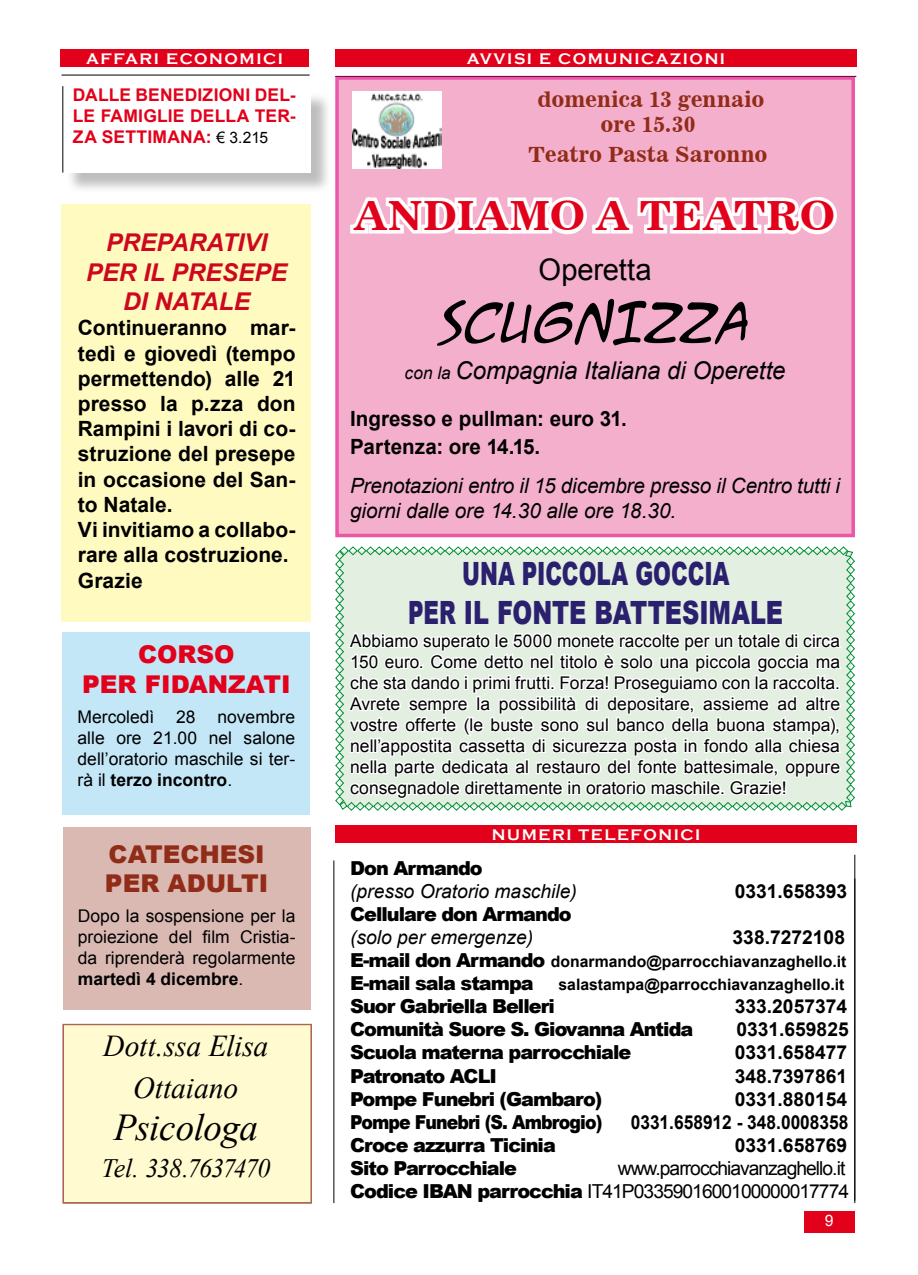
<style>
.page{position:relative;width:918px;height:1275px;background:#fff}
.page>*{position:absolute;margin:0;border:0;box-sizing:border-box;transform-origin:0 0}
.t1{font:italic 52.5px "ACME Secret Agent";color:#000}
.t2{font:40.25px "News 701 BT Bold A";letter-spacing:.01em;color:#e2001a}
.t3{font:italic 37.8px "Times New Roman";letter-spacing:-.01em;color:#000}
.t4{font:900 32.02px "Arial";color:#2b206e;scale:.67 1}
.t5{font:900 32.02px "Arial";color:#2b206e;scale:.75 1}
.t6{font:italic 30.28px/41.6px "Times New Roman";color:#000;text-align:center}
.t7{font:29.75px "Arial";letter-spacing:-.005em;color:#000}
.t8{font:italic 26.43px "Times New Roman";letter-spacing:-.045em;color:#000}
.t9{font:italic 24.5px "Arial";letter-spacing:-.005em;color:#000}
.t10{font:italic 700 24.5px/29.4px "Arial";color:#cd071e;text-align:center}
.t11{font:900 24.5px/29.4px "Arial";color:#912c18}
.t12{font:900 24.5px/29.4px "Arial";color:#e2001a}
.t13{font:700 21px/25.2px "Arial";color:#000}
.t14{font:italic 21px/25.2px "Arial";letter-spacing:-.005em;color:#000}
.t15{font:21px/25.2px "News 701 BT Bold A";color:#912c18;text-align:center}
.t16{font:900 19.25px "Arial";letter-spacing:-.05em;color:#000}
.t17{font:700 19.25px "Arial";color:#000}
.t18{font:19.25px/23.1px "Arial";letter-spacing:-.05em;color:#000;text-align:right}
.t19{font:italic 19.25px "Arial";color:#000}
.t20{font:900 19.25px "Arial";letter-spacing:-.05em;color:#000;scale:.9 1}
.t21{font:700 19.25px "Arial";color:#000;scale:.9 1}
.t22{font:17.5px/21px "Arial";color:#000;text-align:justify}
.t23{font:700 17.5px "Arial";letter-spacing:.015em;color:#e2001a}
.t24{font:700 15.75px "Arial";color:#000}
.t25{font:700 15.75px "Copperplate Gothic";letter-spacing:.1em;color:#fff}
.t26{font:15.75px "Arial";color:#000}
.t27{font:15.75px "Arial";color:#fff}
.s1{font-weight:700;font-size:17.5px;color:#e2001a}
.s2{font-weight:700}
.s3{font-size:17.5px}
.s4{font-weight:900;font-size:19.25px}
.s5{font-weight:900}
</style>
<div class="page">
<div style="left:61px;top:204px;width:249px;height:418px;background:#fffac0"></div>
<hr style="left:333px;top:860px;width:1px;height:343px;background:#000">
<div style="left:336px;top:825px;width:520px;height:18px;background:#e2001a"></div>
<hr style="left:854px;top:855px;width:1px;height:348px;background:#000">
<div style="left:804px;top:1211px;width:50px;height:21px;background:#e2001a"></div>
<div style="left:61px;top:50px;width:248px;height:17px;background:#e2001a"></div>
<hr style="left:62px;top:75px;width:248px;height:1px;background:#000">
<div style="left:65px;top:91px;width:267px;height:104px;background:#000;opacity:.26"></div>
<div style="left:63px;top:89px;width:247px;height:84px;background:#fff"></div>
<hr style="left:63px;top:86px;width:1px;height:87px;background:#000">
<div style="left:63px;top:632px;width:247px;height:183px;background:#c4e7f8"></div>
<div style="left:65px;top:1024px;width:247px;height:179px;background:#fffacf"></div>
<div style="left:63px;top:1025px;width:248px;height:178px;border:1px solid #ae6354"></div>
<div style="left:335px;top:50px;width:521px;height:17px;background:#e2001a"></div>
<hr style="left:335px;top:76px;width:521px;height:1px;background:#000">
<div style="left:335px;top:76px;width:520px;height:461px;background:#f3afcc"></div>
<svg style="left:350px;top:162px;width:487px;height:73px"></svg>
<img style="left:353px;top:92px;width:88px;height:76px">
<svg style="left:335px;top:546px;width:520px;height:265px"></svg>
<div style="left:63px;top:827px;width:247px;height:182px;background:#dbb9b3"></div>
<p class="t25" style="left:86px;top:50px;width:15px">AFFAR</p>
<p class="t25" style="left:154px;top:50px;width:28px">I ECONOM</p>
<p class="t25" style="left:256px;top:50px;width:28px">ICI</p>
<p class="t23" style="left:73px;top:84px;width:13px">dalle</p>
<p class="t23" style="left:135px;top:84px;width:25px">benedi</p>
<p class="t23" style="left:203px;top:84px;width:21px">zioni</p>
<p class="t23" style="left:255px;top:84px;width:13px">del</p>
<p class="t23" style="left:290px;top:84px;width:7px">-</p>
<p class="t23" style="left:73px;top:105px;width:39px">le fami</p>
<p class="t23" style="left:143px;top:105px;width:24px">glie</p>
<p class="t23" style="left:190px;top:105px;width:13px">della</p>
<p class="t23" style="left:255px;top:105px;width:13px">ter</p>
<p class="t23" style="left:290px;top:105px;width:7px">-</p>
<p class="t23" style="left:73px;top:126px;width:42px">za settimana</p>
<p class="t26" style="left:206px;top:128px;width:64px"><span class="s1">:</span> € 3.215</p>
<h3 class="t10" style="left:86px;top:229px;width:203px">PREPARATIVI<br>PER IL PRESEPE<br>DI NATALE</h3>
<p class="t13" style="left:78px;top:316px;width:219px">Continueranno mar&shy;tedì e giovedì (tempo permettendo) alle 21 presso la p.zza don<br>Rampini i lavori di co&shy;struzione del presepe in occasione del San&shy;to Natale.<br>Vi invitiamo a collabo&shy;rare alla costruzione.<br>Grazie</p>
<h3 class="t12" style="left:82px;top:639px;width:154px;text-indent:56px">CORSO<br>PER fidan</h3>
<h3 class="t12" style="left:228px;top:669px;width:33px">zati</h3>
<p class="t22" style="left:78px;top:706px;width:219px">Mercoledì 28 novembre alle ore 21.00 nel salone dell’oratorio maschile si ter&shy;rà il <span class="s2">terzo incontro</span>.</p>
<h3 class="t11" style="left:105px;top:839px;width:165px">CATECHESI<br>PER ADULTI</h3>
<p class="t22" style="left:78px;top:905px;width:219px">Dopo la sospensione per la proiezione del film Cristia&shy;da riprenderà regolarmente <span class="s2">martedì 4 dicembre</span>.</p>
<h3 class="t6" style="left:103px;top:1025px;width:167px">Dott.ssa Elisa<br>Ottaiano</h3>
<h3 class="t3" style="left:114px;top:1101px;width:146px">Psicologa</h3>
<h3 class="t8" style="left:101px;top:1150px;width:170px">Tel. 338.7637470</h3>
<p class="t25" style="left:467px;top:50px;width:25px">AVVI</p>
<p class="t25" style="left:514px;top:50px;width:211px">SI E COMUNICAZIONI</p>
<p class="t15" style="left:537px;top:87px;width:228px">domenica 13 gennaio ore 15.30</p>
<p class="t15" style="left:528px;top:141px;width:241px">Teatro Pasta Saronno</p>
<h2 class="t2" style="left:355px;top:191px;width:482px">ANDIAMO A TEATRO</h2>
<h3 class="t7" style="left:538px;top:250px;width:114px">Operetta</h3>
<h1 class="t1" style="left:439px;top:284px;width:313px">SCUGNIZZA</h1>
<h3 class="t9" style="left:405px;top:355px;width:382px"><span class="s3">con la</span> Compagnia Italiana di Operette</h3>
<p class="t13" style="left:350px;top:405px;width:278px;line-height:28px">Ingresso e pullman: euro 31.<br>Partenza: ore 14.15.</p>
<p class="t14" style="left:350px;top:473px;width:491px">Prenotazioni entro il 15 dicembre presso il Centro tutti i giorni dalle ore 14.30 alle ore 18.30.</p>
<h3 class="t4" style="left:462px;top:551px;width:113px">una piccola</h3>
<h3 class="t4" style="left:635px;top:551px;width:25px">goccia</h3>
<h3 class="t4" style="left:408px;top:589px;width:24px">per</h3>
<h3 class="t5" style="left:464px;top:589px;width:69px">il fonte</h3>
<h3 class="t5" style="left:594px;top:589px;width:24px">battesimale</h3>
<p class="t22" style="left:350px;top:630px;width:491px">Abbiamo superato le 5000 monete raccolte per un totale di circa 150 euro. Come detto nel titolo è solo una piccola goccia ma che sta dando i primi frutti. Forza! Proseguiamo con la raccolta.<br>Avrete sempre la possibilità di depositare, assieme ad altre vostre offerte (le buste sono sul banco della buona stampa), nell’appostita cassetta di sicurezza posta in fondo alla chiesa nella parte dedicata al restauro del fonte battesimale, oppure consegnadole direttamente in oratorio maschile. Grazie!</p>
<p class="t25" style="left:492px;top:826px;width:208px">NUMERI TELEFONICI</p>
<p class="t16" style="left:350px;top:854px;width:134px">Don Armando</p>
<p class="t19" style="left:350px;top:878px;width:228px">(presso Oratorio maschile)</p>
<p class="t17" style="left:735px;top:878px;width:114px">0331.658393</p>
<p class="t16" style="left:350px;top:900px;width:223px">Cellulare don Armando</p>
<p class="t19" style="left:350px;top:925px;width:184px">(solo per emergenze)</p>
<p class="t17" style="left:732px;top:924px;width:114px">338.7272108</p>
<p class="t24" style="left:350px;top:951px;width:498px"><span class="s4">E-mail don Armando</span> donarmando@parrocchiavanzaghello.it</p>
<p class="t16" style="left:350px;top:969px;width:185px">E-mail sala stampa</p>
<p class="t24" style="left:558px;top:974px;width:287px">salastampa@parrocchiavanzaghello.it</p>
<p class="t16" style="left:350px;top:992px;width:206px">Suor Gabriella Belleri</p>
<p class="t17" style="left:735px;top:994px;width:114px">333.2057374</p>
<p class="t16" style="left:350px;top:1015px;width:345px">Comunità Suore S. Giovanna Antida</p>
<p class="t17" style="left:736px;top:1017px;width:114px">0331.659825</p>
<p class="t16" style="left:350px;top:1038px;width:283px">Scuola materna parrocchiale</p>
<p class="t17" style="left:735px;top:1040px;width:114px">0331.658477</p>
<p class="t16" style="left:350px;top:1062px;width:148px">Patronato ACLI</p>
<p class="t17" style="left:734px;top:1063px;width:114px">348.7397861</p>
<p class="t16" style="left:350px;top:1085px;width:254px">Pompe Funebri (Gambaro)</p>
<p class="t17" style="left:735px;top:1086px;width:114px">0331.880154</p>
<p class="t20" style="left:350px;top:1108px;width:282px">Pompe Funebri (S. Ambrogio)</p>
<p class="t21" style="left:631px;top:1109px;width:243px">0331.658912 - 348.0008358</p>
<p class="t16" style="left:350px;top:1131px;width:207px">Croce azzurra Ticinia</p>
<p class="t17" style="left:735px;top:1132px;width:114px">0331.658769</p>
<p class="t16" style="left:350px;top:1154px;width:168px">Sito Parrocchiale</p>
<p class="t18" style="left:350px;top:1157px;width:500px">www.parrocchiavanzaghello.it<br><span class="s5">Codice IBAN parrocchia</span> IT41P0335901600100000017774</p>
<p class="t27" style="left:825px;top:1210px;width:10px">9</p>
</div>
